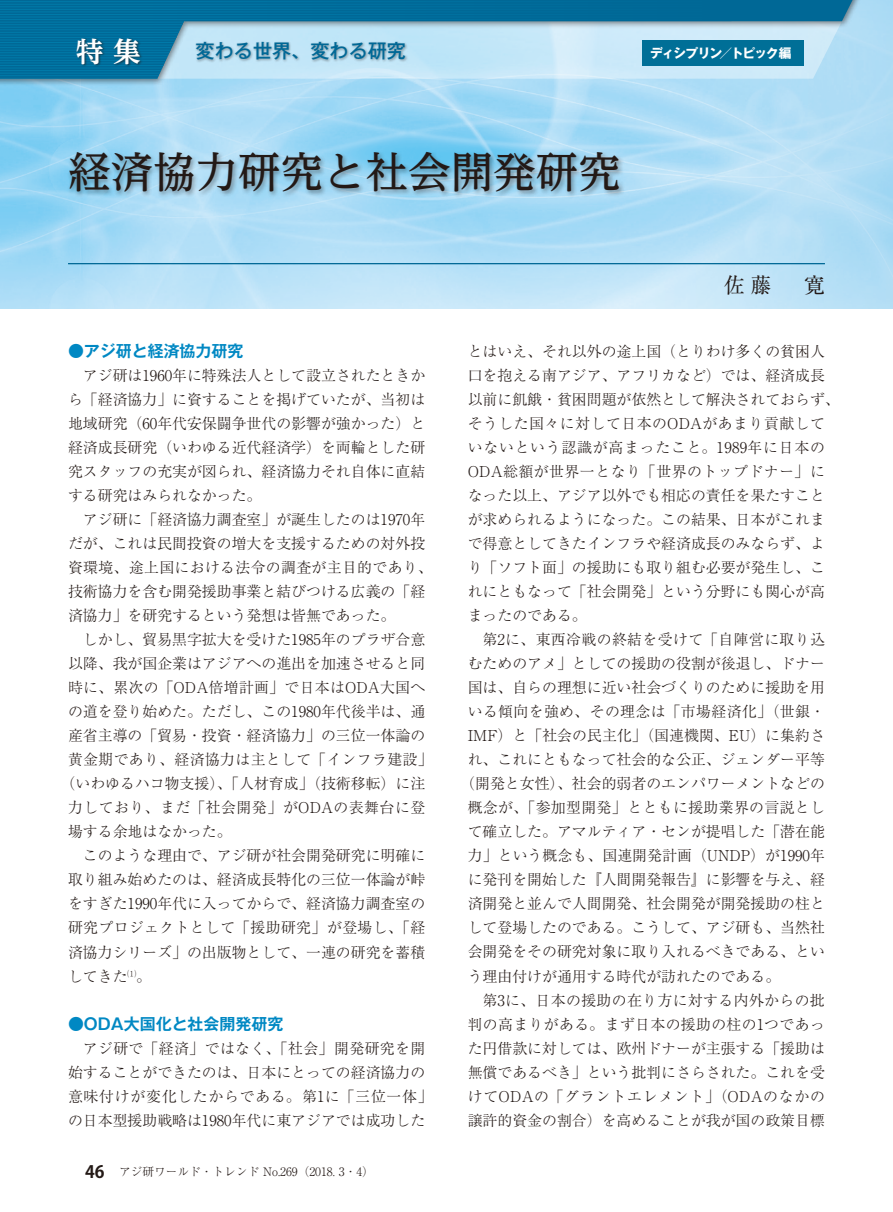
<style>
.page{position:relative;width:893px;height:1212px;background:#fff}
.page>*{position:absolute;margin:0;border:0;box-sizing:border-box;transform-origin:0 0}
.t1{font:500 42.45px "UD Reimin Pr 6 N";color:#231916}
.t2{font:700 27.6px "UD Reimin Pr 6 N";color:#fff}
.t3{font:21.3px "Ryumin Pr 6 N";color:#231916}
.t4{font:500 19.2px "Gothic MB101 Pr 6 N";color:#006896}
.t5{font:700 15.9px "Gothic MB101 Pr 6 N De";color:#0088c3}
.t6{font:300 14.85px/24px "Ryumin Pr 6 N";color:#231916}
.t7{font:300 14.85px "Ryumin Pr 6 N";letter-spacing:.025em;color:#231916}
.t8{font:300 14.85px "Ryumin Pr 6 N";letter-spacing:.02em;color:#231916}
.t9{font:300 14.85px "Ryumin Pr 6 N";letter-spacing:.05em;color:#231916}
.t10{font:300 14.85px "Ryumin Pr 6 N";letter-spacing:.035em;color:#231916}
.t11{font:700 12.75px "Gothic MB101 Pr 6 N";letter-spacing:-.075em;color:#fff}
.t12{font:300 11.7px "Ryumin Pr 6 N";color:#231916}
.s1{font-family:"Koz Go Pr 6 N";font-weight:700;font-size:16.95px}
</style>
<div class="page">
<img style="left:0;top:0;width:893px;height:308px">
<div style="left:0;top:0;width:866px;height:86px;background:#231916;opacity:.5"></div>
<svg style="left:732px;top:0;width:127px;height:79px;background:#85bbd5"></svg>
<svg style="left:0;top:0;width:732px;height:79px;background:#64a9c8"></svg>
<hr style="left:68px;top:263px;width:757px;height:1px;background:#006896">
<div style="left:76px;top:37px;width:67px;height:30px;background:#231916;opacity:.6"></div>
<div style="left:195px;top:41px;width:214px;height:23px;background:#231916;opacity:.4"></div>
<div style="left:67px;top:150px;width:559px;height:49px;background:#231916;opacity:.4"></div>
<div style="left:642px;top:40px;width:162px;height:26px;background:#006f97"></div>
<h2 class="t2" style="left:76px;top:29px;width:66px">特 集</h2>
<p class="t4" style="left:196px;top:35px;width:212px">変わる世界、変わる研究</p>
<p class="t11" style="left:650px;top:43px;width:143px">ディシプリン／トピック編</p>
<h1 class="t1" style="left:68px;top:138px;width:554px">経済協力研究と社会開発研究</h1>
<h3 class="t3" style="left:724px;top:268px;width:102px">佐藤　寛</h3>
<p class="t5" style="left:68px;top:338px;width:177px">●アジ研と経済協力研究</p>
<p class="t6" style="left:68px;top:362px;width:359px;text-align:justify;text-indent:15px">アジ研は1960年に特殊法人として設立されたときから「経済協力」に資することを掲げていたが、当初は地域研究（60年代安保闘争世代の影響が強かった）と経済成長研究（いわゆる近代経済学）を両輪とした研究スタッフの充実が図られ、経済協力それ自体に直結する研究はみられなかった。</p>
<p class="t6" style="left:68px;top:507px;width:366px;text-indent:15px">アジ研に「経済協力調査室」が誕生したのは1970年だが、これは民間投資の増大を支援するための対外投資環境、途上国における法令の調査が主目的であり、技術協力を含む開発援助事業と結びつける広義の「経済協力」を研究するという発想は皆無であった。</p>
<p class="t6" style="left:83px;top:627px;width:344px">しかし、貿易黒字拡大を受けた1985年のプラザ合意</p>
<p class="t6" style="left:68px;top:651px;width:359px">以降、我が国企業はアジアへの進出を加速させると同</p>
<p class="t8" style="left:68px;top:676px;width:359px">時に、累次の「ODA倍増計画」で日本はODA大国へ</p>
<p class="t6" style="left:68px;top:699px;width:359px">の道を登り始めた。ただし、この1980年代後半は、通</p>
<p class="t6" style="left:68px;top:723px;width:359px">産省主導の「貿易・投資・経済協力」の三位一体論の</p>
<p class="t7" style="left:68px;top:748px;width:366px">黄金期であり、経済協力は主として「インフラ建設」</p>
<p class="t6" style="left:61px;top:771px;width:366px">（いわゆるハコ物支援）、「人材育成」（技術移転）に注</p>
<p class="t10" style="left:68px;top:796px;width:359px">力しており、まだ「社会開発」がODAの表舞台に登</p>
<p class="t6" style="left:68px;top:819px;width:165px">場する余地はなかった。</p>
<p class="t6" style="left:83px;top:843px;width:344px">このような理由で、アジ研が社会開発研究に明確に</p>
<p class="t6" style="left:68px;top:867px;width:359px">取り組み始めたのは、経済成長特化の三位一体論が峠</p>
<p class="t6" style="left:68px;top:891px;width:359px">をすぎた1990年代に入ってからで、経済協力調査室の</p>
<p class="t7" style="left:68px;top:916px;width:359px">研究プロジェクトとして「援助研究」が登場し、「経</p>
<p class="t6" style="left:68px;top:939px;width:359px">済協力シリーズ」の出版物として、一連の研究を蓄積</p>
<p class="t6" style="left:68px;top:963px;width:85px">してきた<sup>⑴</sup>。</p>
<p class="t5" style="left:68px;top:1010px;width:217px">●ODA大国化と社会開発研究</p>
<p class="t6" style="left:68px;top:1035px;width:366px;text-align:center">アジ研で「経済」ではなく、「社会」開発研究を開<br>始することができたのは、日本にとっての経済協力の意味付けが変化したからである。第1に「三位一体」の日本型援助戦略は1980年代に東アジアでは成功した</p>
<p class="t12" style="left:85px;top:1162px;width:290px"><span class="s1">46</span> アジ研ワールド・トレンド No.269（2018. 3・4）</p>
<p class="t6" style="left:468px;top:338px;width:374px">とはいえ、それ以外の途上国（とりわけ多くの貧困人口を抱える南アジア、アフリカなど）では、経済成長以前に飢餓・貧困問題が依然として解決されておらず、そうした国々に対して日本のODAがあまり貢献していないという認識が高まったこと。1989年に日本の<br>ODA総額が世界一となり「世界のトップドナー」になった以上、アジア以外でも相応の責任を果たすことが求められるようになった。この結果、日本がこれまで得意としてきたインフラや経済成長のみならず、より「ソフト面」の援助にも取り組む必要が発生し、これにともなって「社会開発」という分野にも関心が高まったのである。</p>
<p class="t7" style="left:483px;top:628px;width:344px">第2に、東西冷戦の終結を受けて「自陣営に取り込</p>
<p class="t6" style="left:468px;top:651px;width:359px">むためのアメ」としての援助の役割が後退し、ドナー</p>
<p class="t6" style="left:468px;top:675px;width:359px">国は、自らの理想に近い社会づくりのために援助を用</p>
<p class="t7" style="left:468px;top:700px;width:359px">いる傾向を強め、その理念は「市場経済化」（世銀・</p>
<p class="t6" style="left:468px;top:723px;width:359px">IMF）と「社会の民主化」（国連機関、EU）に集約さ</p>
<p class="t6" style="left:468px;top:747px;width:359px">れ、これにともなって社会的な公正、ジェンダー平等</p>
<p class="t6" style="left:460px;top:771px;width:366px">（開発と女性）、社会的弱者のエンパワーメントなどの</p>
<p class="t7" style="left:468px;top:796px;width:359px">概念が、「参加型開発」とともに援助業界の言説とし</p>
<p class="t6" style="left:468px;top:819px;width:359px">て確立した。アマルティア・センが提唱した「潜在能</p>
<p class="t6" style="left:468px;top:843px;width:359px">力」という概念も、国連開発計画（UNDP）が1990年</p>
<p class="t6" style="left:468px;top:867px;width:359px">に発刊を開始した『人間開発報告』に影響を与え、経</p>
<p class="t6" style="left:468px;top:891px;width:359px">済開発と並んで人間開発、社会開発が開発援助の柱と</p>
<p class="t6" style="left:468px;top:915px;width:359px">して登場したのである。こうして、アジ研も、当然社</p>
<p class="t6" style="left:468px;top:939px;width:359px">会開発をその研究対象に取り入れるべきである、とい</p>
<p class="t6" style="left:468px;top:963px;width:314px">う理由付けが通用する時代が訪れたのである。</p>
<p class="t7" style="left:483px;top:988px;width:344px">第3に、日本の援助の在り方に対する内外からの批</p>
<p class="t7" style="left:468px;top:1012px;width:359px">判の高まりがある。まず日本の援助の柱の1つであっ</p>
<p class="t6" style="left:468px;top:1035px;width:359px">た円借款に対しては、欧州ドナーが主張する「援助は</p>
<p class="t6" style="left:468px;top:1059px;width:359px">無償であるべき」という批判にさらされた。これを受</p>
<p class="t9" style="left:468px;top:1084px;width:359px">けてODAの「グラントエレメント」（ODAのなかの</p>
<p class="t6" style="left:468px;top:1107px;width:359px">譲許的資金の割合）を高めることが我が国の政策目標</p>
</div>
